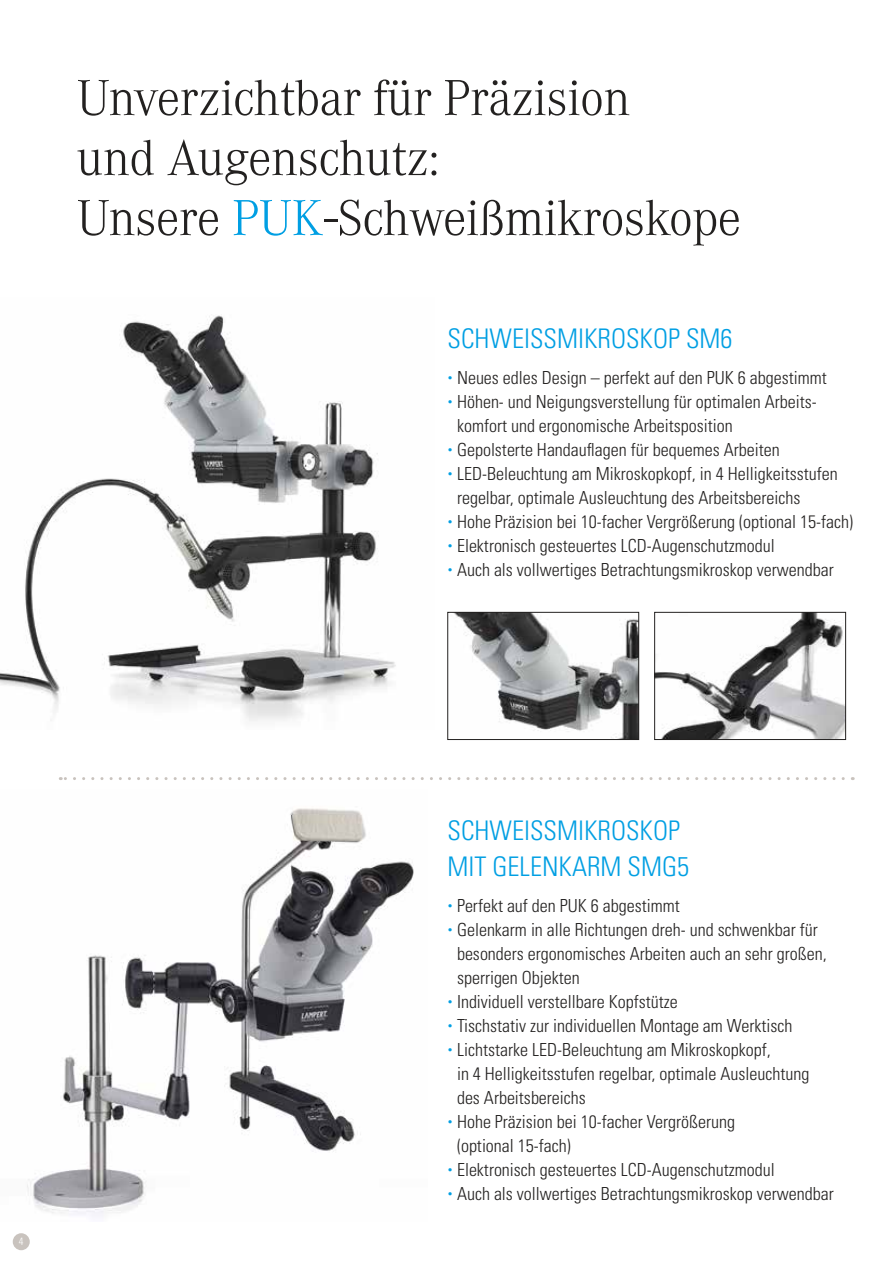
<style>
.page{position:relative;width:893px;height:1263px;background:#fff}
.page>*{position:absolute;margin:0;border:0;box-sizing:border-box;transform-origin:0 0}
.t1{font:300 52.5px/60px "Corporate A";letter-spacing:-.01em;color:#232120}
.t2{font:300 condensed 27px/36px "Univers LT Std";color:#009fe3}
.t3{font:300 condensed 18px/24px "Univers LT Std";color:#232120}
.t4{font:300 condensed 10.5px "Univers LT Std";color:#fff}
.s1{color:#009fe3}
</style>
<div class="page">
<img style="left:454px;top:614px;width:183px;height:124px">
<div style="left:448px;top:612px;width:191px;height:128px;border:1px solid #232120"></div>
<img style="left:656px;top:614px;width:188px;height:124px">
<div style="left:654px;top:612px;width:192px;height:128px;border:1px solid #232120"></div>
<img style="left:27px;top:808px;width:387px;height:408px">
<img style="left:0;top:315px;width:396px;height:406px">
<svg style="left:60px;top:777px;width:783px;height:3px"></svg>
<div style="left:13px;top:1233px;width:17px;height:17px;background:#c9c3be;border-radius:50%"></div>
<h1 class="t1" style="left:77px;top:69px;width:666px">Unverzichtbar für Präzision<br>und Augenschutz:<br>Unsere <span class="s1">PUK</span>-Schweißmikroskope</h1>
<h2 class="t2" style="left:448px;top:321px;width:286px">SCHWEISSMIKROSKOP SM6</h2>
<p class="t3" style="left:448px;top:366px;width:381px"><sup>•</sup> Neues edles Design – perfekt auf den PUK 6 abgestimmt</p>
<p class="t3" style="left:457px;top:390px;width:361px;text-indent:-9px"><sup>•</sup> Höhen- und Neigungsverstellung für optimalen Arbeits&shy;komfort und ergonomische Arbeitsposition</p>
<p class="t3" style="left:448px;top:438px;width:334px"><sup>•</sup> Gepolsterte Handauflagen für bequemes Arbeiten</p>
<p class="t3" style="left:457px;top:462px;width:382px;text-indent:-9px"><sup>•</sup> LED-Beleuchtung am Mikroskopkopf, in 4 Helligkeitsstufen regelbar, optimale Ausleuchtung des Arbeitsbereichs</p>
<p class="t3" style="left:448px;top:510px;width:407px"><sup>•</sup> Hohe Präzision bei 10-facher Vergrößerung (optional 15-fach)</p>
<p class="t3" style="left:448px;top:534px;width:329px"><sup>•</sup> Elektronisch gesteuertes LCD-Augenschutzmodul</p>
<p class="t3" style="left:448px;top:558px;width:388px"><sup>•</sup> Auch als vollwertiges Betrachtungsmikroskop verwendbar</p>
<p class="t4" style="left:19px;top:1235px;width:6px">4</p>
<h2 class="t2" style="left:448px;top:813px;width:243px">SCHWEISSMIKROSKOP<br>MIT GELENKARM SMG5</h2>
<p class="t3" style="left:448px;top:894px;width:234px"><sup>•</sup> Perfekt auf den PUK 6 abgestimmt</p>
<p class="t3" style="left:457px;top:918px;width:371px;text-indent:-9px"><sup>•</sup> Gelenkarm in alle Richtungen dreh- und schwenkbar für besonders ergonomisches Arbeiten auch an sehr großen, sperrigen Objekten</p>
<p class="t3" style="left:448px;top:990px;width:232px"><sup>•</sup> Individuell verstellbare Kopfstütze</p>
<p class="t3" style="left:448px;top:1014px;width:347px"><sup>•</sup> Tischstativ zur individuellen Montage am Werktisch</p>
<p class="t3" style="left:457px;top:1038px;width:354px;text-indent:-9px"><sup>•</sup> Lichtstarke LED-Beleuchtung am Mikroskopkopf,<br>in 4 Helligkeitsstufen regelbar, optimale Ausleuchtung des Arbeitsbereichs</p>
<p class="t3" style="left:457px;top:1110px;width:280px;text-indent:-9px"><sup>•</sup> Hohe Präzision bei 10-facher Vergrößerung (optional 15-fach)</p>
<p class="t3" style="left:448px;top:1158px;width:329px"><sup>•</sup> Elektronisch gesteuertes LCD-Augenschutzmodul</p>
<p class="t3" style="left:448px;top:1182px;width:388px"><sup>•</sup> Auch als vollwertiges Betrachtungsmikroskop verwendbar</p>
</div>
